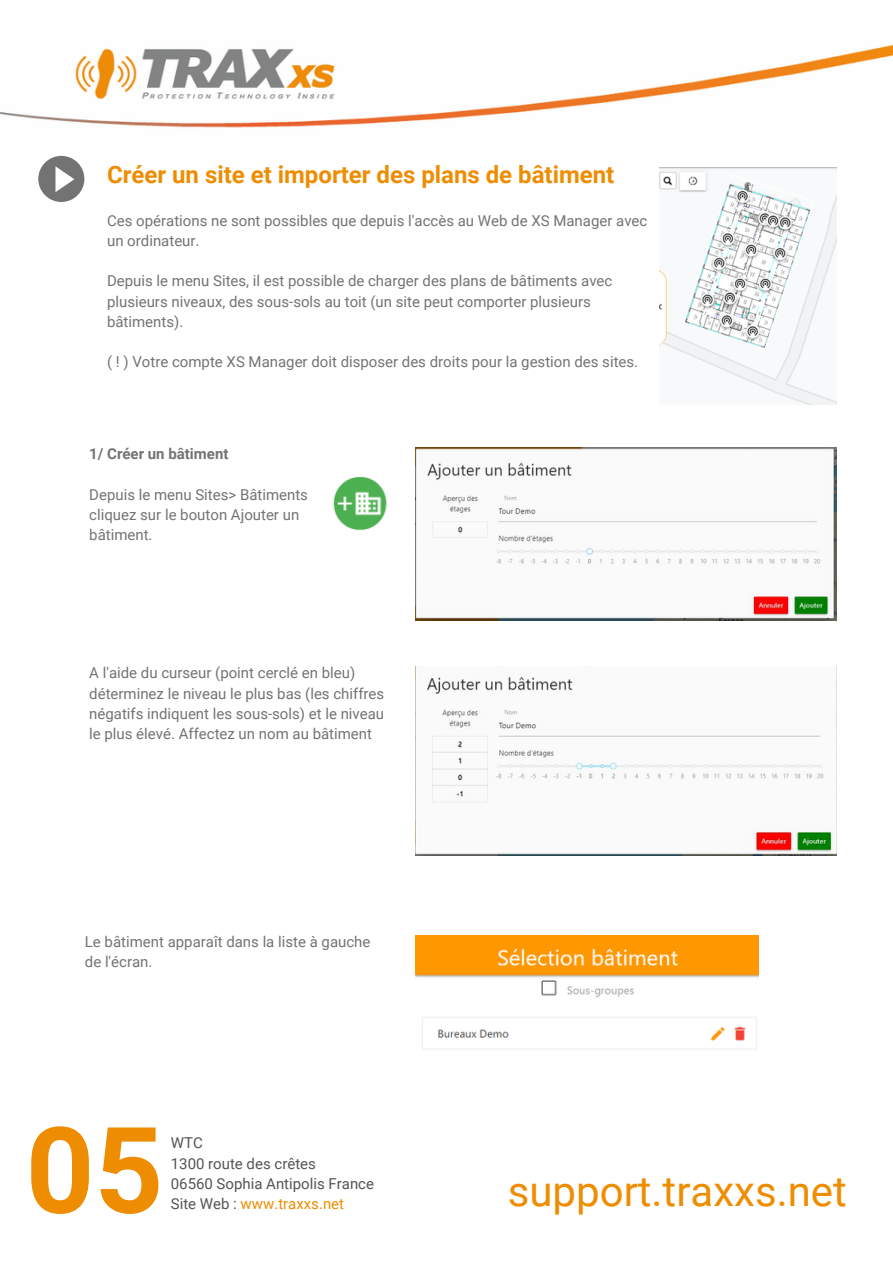
<style>
.page{position:relative;width:893px;height:1264px;background:#fff}
.page>*{position:absolute;margin:0;border:0;box-sizing:border-box;transform-origin:0 0}
.t1{font:700 119.85px "Roboto";color:#ee8d01}
.t2{font:42px "Roboto";color:#ee8d01}
.t3{font:700 24px "Roboto";color:#ee8d01}
.t4{font:15px/20.2px "Roboto";color:#737373}
.t5{font:15px "Roboto";color:#545454}
.t6{font:15px "Roboto";color:#ee8d01}
.t7{font:700 15px "Roboto";color:#737373}
.s1{color:#545454}
</style>
<div class="page">
<img style="left:0;top:45px;width:892px;height:83px">
<svg style="left:38px;top:156px;width:46px;height:46px"></svg>
<img style="left:659px;top:168px;width:177px;height:236px">
<img style="left:415px;top:447px;width:421px;height:173px">
<img style="left:415px;top:666px;width:421px;height:189px">
<img style="left:415px;top:935px;width:343px;height:115px">
<img style="left:333px;top:476px;width:54px;height:55px">
<p class="t3" style="left:107px;top:161px;width:508px">Créer un site et importer des plans de bâtiment</p>
<p class="t4" style="left:107px;top:210px;width:541px">Ces opérations ne sont possibles que depuis l'accès au Web de XS Manager avec un ordinateur.</p>
<p class="t4" style="left:107px;top:271px;width:507px">Depuis le menu Sites, il est possible de charger des plans de bâtiments avec plusieurs niveaux, des sous-sols au toit (un site peut comporter plusieurs bâtiments).</p>
<p class="t4" style="left:107px;top:352px;width:532px">( ! ) Votre compte XS Manager doit disposer des droits pour la gestion des sites.</p>
<p class="t7" style="left:89px;top:445px;width:141px">1/ Créer un bâtiment</p>
<p class="t4" style="left:89px;top:484px;width:220px">Depuis le menu Sites&gt; Bâtiments cliquez sur le bouton Ajouter un bâtiment.</p>
<p class="t4" style="left:89px;top:663px;width:296px">A l'aide du curseur (point cerclé en bleu) déterminez le niveau le plus bas (les chiffres négatifs indiquent les sous-sols) et le niveau le plus élevé. Affectez un nom au bâtiment</p>
<p class="t4" style="left:85px;top:931px;width:287px">Le bâtiment apparaît dans la liste à gauche de l'écran.</p>
<p class="t1" style="left:26px;top:1101px;width:139px">05</p>
<p class="t5" style="left:171px;top:1134px;width:33px">WTC</p>
<p class="t5" style="left:171px;top:1154px;width:146px">1300 route des crêtes</p>
<p class="t5" style="left:171px;top:1174px;width:205px">06560 Sophia Antipolis France</p>
<p class="t6" style="left:171px;top:1195px;width:175px"><span class="s1">Site Web :</span> www.traxxs.net</p>
<p class="t2" style="left:508px;top:1167px;width:340px">support.traxxs.net</p>
</div>
